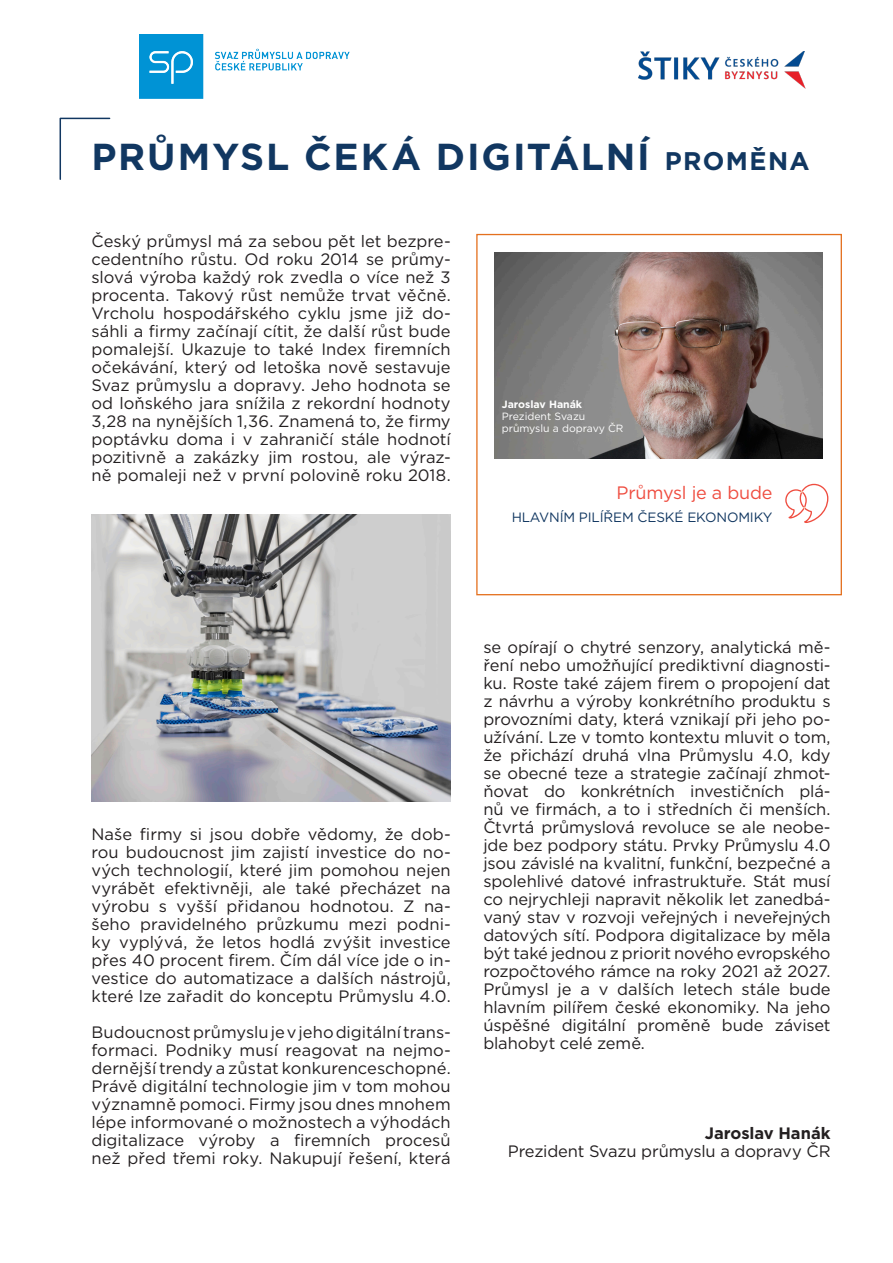
<style>
.page{position:relative;width:893px;height:1263px;background:#fff}
.page>*{position:absolute;margin:0;border:0;box-sizing:border-box;transform-origin:0 0}
.t1{font:700 37.5px "Gotham";letter-spacing:.05em;color:#113761}
.t2{font:18px "Gotham";letter-spacing:-.01em;color:#ef4d40}
.článek_štiky{font:16.5px/18px "Gotham";letter-spacing:-.005em;color:#231f20;text-align:justify}
.článek_štiky-2{font:700 16.5px "Gotham";color:#231f20}
.t3{font:13.5px "Gotham";letter-spacing:-.01em;color:#113761}
.t4{font:10.5px "Gotham";color:#fff}
.t5{font:700 10.5px "Gotham";color:#fff}
.s1{font-size:25.5px}
</style>
<div class="page">
<div style="left:476px;top:234px;width:366px;height:361px;border:1px solid #e4701e"></div>
<img style="left:638px;top:52px;width:168px;height:37px">
<img style="left:495px;top:252px;width:327px;height:207px">
<svg style="left:785px;top:484px;width:43px;height:39px"></svg>
<svg style="left:59px;top:117px;width:52px;height:63px"></svg>
<img style="left:140px;top:34px;width:209px;height:64px">
<img style="left:91px;top:514px;width:360px;height:287px">
<p class="t1" style="left:91px;top:132px;width:720px">PRŮMYSL ČEKÁ DIGITÁLNÍ <span class="s1">PROMĚNA</span></p>
<p class="článek_štiky" style="left:91px;top:232px;width:361px">Český průmysl má za sebou pět let bezpre&shy;cedentního růstu. Od roku 2014 se průmy&shy;slová výroba každý rok zvedla o více než 3 procenta. Takový růst nemůže trvat věčně.<br>Vrcholu hospodářského cyklu jsme již do&shy;sáhli a firmy začínají cítit, že další růst bude pomalejší. Ukazuje to také Index firemních očekávání, který od letoška nově sestavuje Svaz průmyslu a dopravy. Jeho hodnota se od loňského jara snížila z rekordní hodnoty 3,28 na nynějších 1,36. Znamená to, že firmy poptávku doma i v zahraničí stále hodnotí pozitivně a zakázky jim rostou, ale výraz&shy;ně pomaleji než v první polovině roku 2018.</p>
<p class="t5" style="left:502px;top:398px;width:82px">Jaroslav Hanák</p>
<p class="t4" style="left:502px;top:410px;width:85px">Prezident Svazu</p>
<p class="t4" style="left:502px;top:422px;width:123px">průmyslu a dopravy ČR</p>
<p class="t2" style="left:616px;top:481px;width:157px">Průmysl je a bude</p>
<p class="t3" style="left:512px;top:509px;width:262px">HLAVNÍM PILÍŘEM ČESKÉ EKONOMIKY</p>
<p class="článek_štiky" style="left:91px;top:825px;width:361px">Naše firmy si jsou dobře vědomy, že dob&shy;rou budoucnost jim zajistí investice do no&shy;vých technologií, které jim pomohou nejen vyrábět efektivněji, ale také přecházet na výrobu s vyšší přidanou hodnotou. Z na&shy;šeho pravidelného průzkumu mezi podni&shy;ky vyplývá, že letos hodlá zvýšit investice přes 40 procent firem. Čím dál více jde o in&shy;vestice do automatizace a dalších nástrojů,</p>
<p class="článek_štiky" style="left:91px;top:987px;width:361px">které lze zařadit do konceptu Průmyslu 4.0.</p>
<p class="článek_štiky" style="left:91px;top:1023px;width:361px">Budoucnost průmyslu je v jeho digitální trans&shy;formaci. Podniky musí reagovat na nejmo&shy;dernější trendy a zůstat konkurenceschopné.<br>Právě digitální technologie jim v tom mohou významně pomoci. Firmy jsou dnes mnohem lépe informované o možnostech a výhodách digitalizace výroby a firemních procesů než před třemi roky. Nakupují řešení, která</p>
<p class="článek_štiky" style="left:483px;top:638px;width:349px">se opírají o chytré senzory, analytická mě&shy;ření nebo umožňující prediktivní diagnosti&shy;ku. Roste také zájem firem o propojení dat z návrhu a výroby konkrétního produktu s provozními daty, která vznikají při jeho po&shy;užívání. Lze v tomto kontextu mluvit o tom, že přichází druhá vlna Průmyslu 4.0, kdy se obecné teze a strategie začínají zhmot&shy;ňovat do konkrétních investičních plá&shy;nů ve firmách, a to i středních či menších.</p>
<p class="článek_štiky" style="left:483px;top:818px;width:349px">Čtvrtá průmyslová revoluce se ale neobe&shy;jde bez podpory státu. Prvky Průmyslu 4.0 jsou závislé na kvalitní, funkční, bezpečné a spolehlivé datové infrastruktuře. Stát musí co nejrychleji napravit několik let zanedbá&shy;vaný stav v rozvoji veřejných i neveřejných datových sítí. Podpora digitalizace by měla být také jednou z priorit nového evropského rozpočtového rámce na roky 2021 až 2027.</p>
<p class="článek_štiky" style="left:483px;top:980px;width:349px">Průmysl je a v dalších letech stále bude hlavním pilířem české ekonomiky. Na jeho</p>
<p class="článek_štiky" style="left:483px;top:1016px;width:349px">úspěšné digitální proměně bude záviset</p>
<p class="článek_štiky" style="left:483px;top:1034px;width:163px">blahobyt celé země.</p>
<p class="článek_štiky-2" style="left:705px;top:1122px;width:127px">Jaroslav Hanák</p>
<p class="článek_štiky" style="left:508px;top:1142px;width:324px">Prezident Svazu průmyslu a dopravy ČR</p>
</div>
